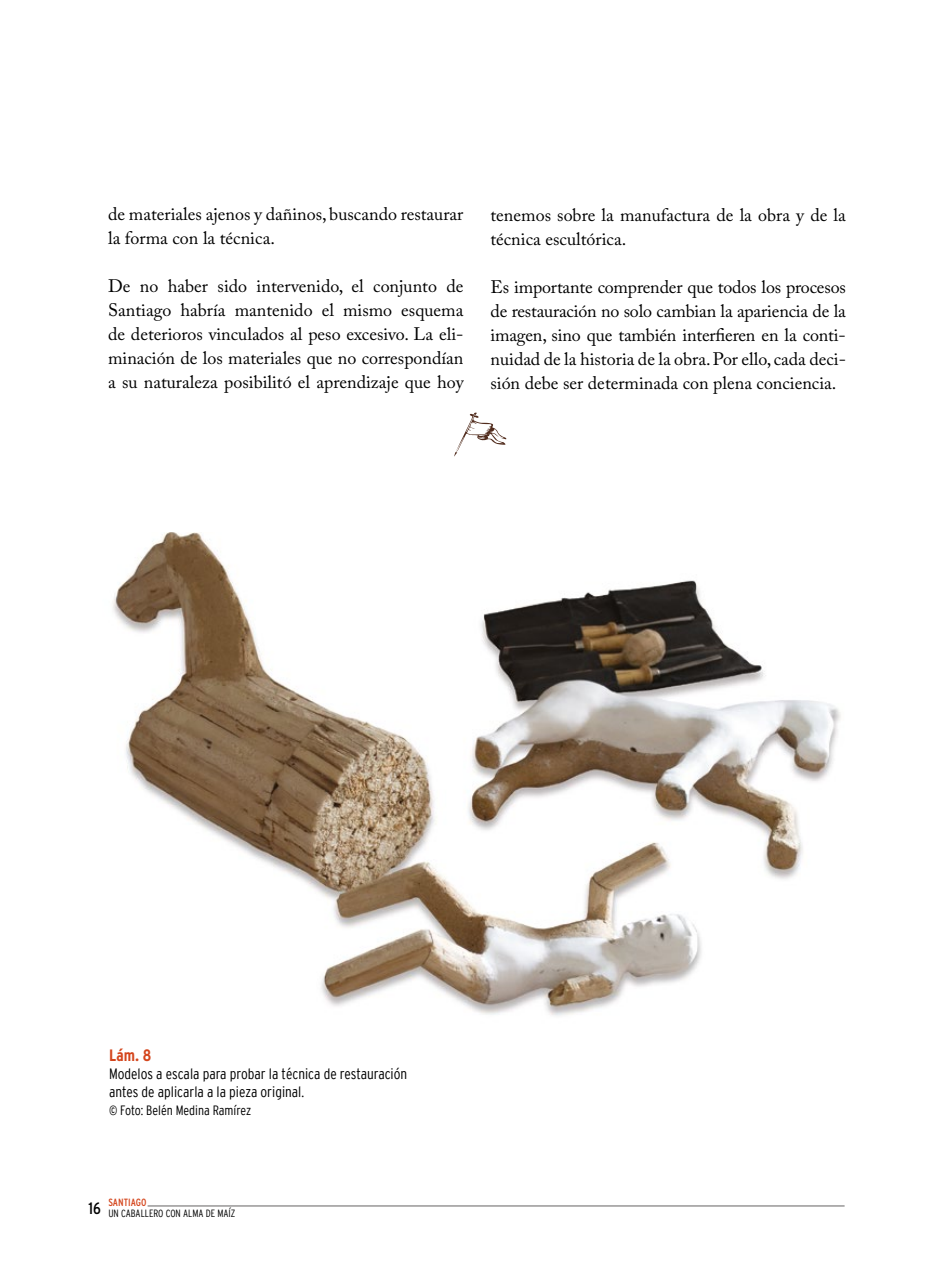
<style>
.page{position:relative;width:936px;height:1276px;background:#fff}
.page>*{position:absolute;margin:0;border:0;box-sizing:border-box;transform-origin:0 0}
.t1{font:18px/24px "Adobe Caslon Pro";color:#000}
.t2{font:700 condensed 16.5px "Interstate";color:#d4451c}
.t3{font:condensed 16.5px "Interstate";color:#000}
.t4{font:300 condensed 15px/18px "Interstate";color:#000}
.t5{font:300 condensed 13.5px "Interstate";color:#000}
.t6{font:300 condensed 10.5px "Interstate";color:#000}
.t7{font:condensed 10.5px "Interstate";color:#d4451c}
</style>
<div class="page">
<hr style="left:148px;top:1205px;width:696px;height:1px;background:#646363">
<svg style="left:454px;top:412px;width:52px;height:45px"></svg>
<img style="left:113px;top:532px;width:728px;height:484px">
<p class="t1" style="left:108px;top:201px;width:357px">de materiales ajenos y dañinos, buscando restaurar la forma con la técnica.</p>
<p class="t1" style="left:108px;top:273px;width:357px;text-align:justify">De no haber sido intervenido, el conjunto de Santiago habría mantenido el mismo esquema de deterioros vinculados al peso excesivo. La eli&shy;minación de los materiales que no correspondían a su naturaleza posibilitó el aprendizaje que hoy</p>
<p class="t1" style="left:490px;top:202px;width:357px">tenemos sobre la manufactura de la obra y de la técnica escultórica.</p>
<p class="t1" style="left:490px;top:274px;width:357px;text-align:justify">Es importante comprender que todos los procesos de restauración no solo cambian la apariencia de la imagen, sino que también interfieren en la conti&shy;nuidad de la historia de la obra. Por ello, cada deci&shy;sión debe ser determinada con plena conciencia.</p>
<p class="t2" style="left:109px;top:1045px;width:44px">Lám. 8</p>
<p class="t4" style="left:109px;top:1064px;width:299px">Modelos a escala para probar la técnica de restauración antes de aplicarla a la pieza original.</p>
<p class="t5" style="left:109px;top:1102px;width:144px">© Foto: Belén Medina Ramírez</p>
<p class="t3" style="left:89px;top:1198px;width:14px">16</p>
<p class="t7" style="left:108px;top:1196px;width:40px">SANTIAGO</p>
<p class="t6" style="left:108px;top:1207px;width:128px">UN CABALLERO CON ALMA DE MAÍZ</p>
</div>
